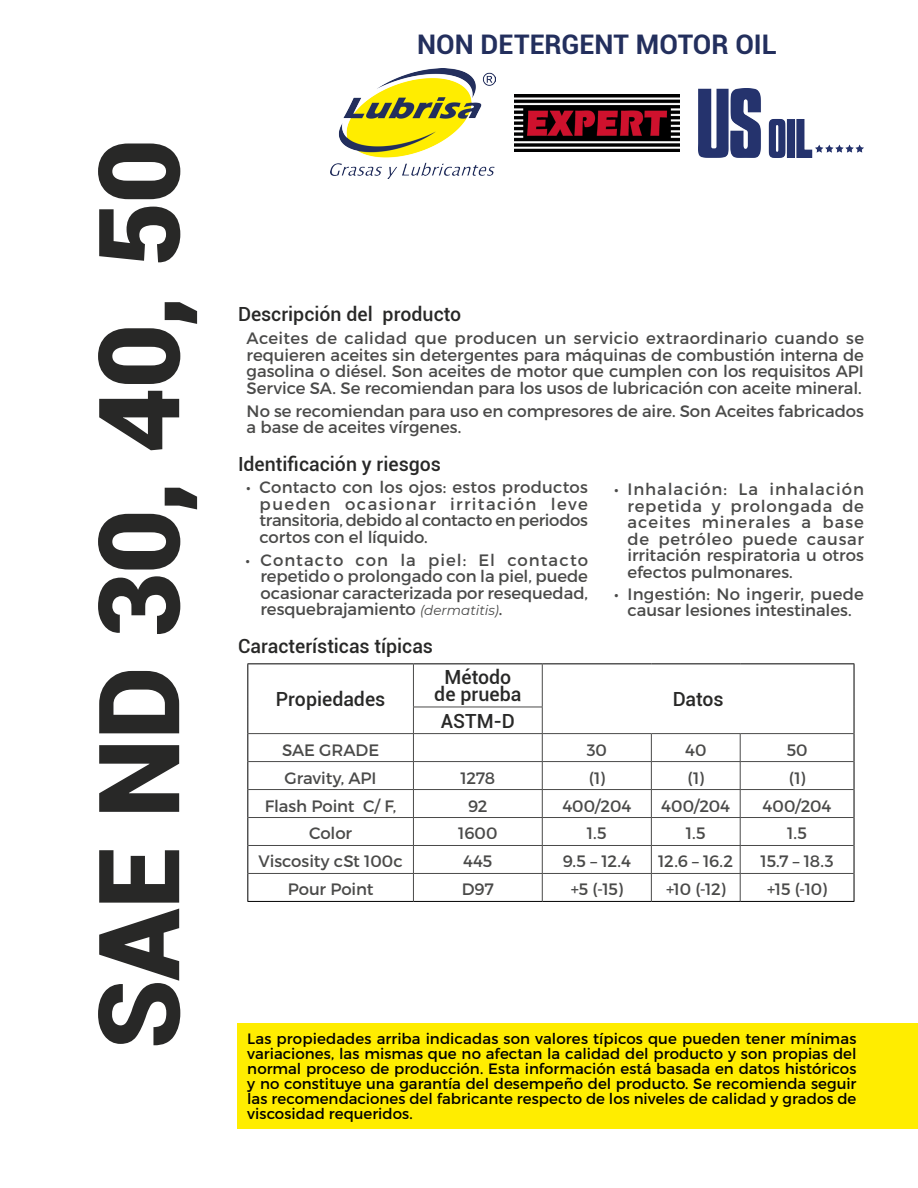
<style>
.page{position:relative;width:918px;height:1188px;background:#fff}
.page>*{position:absolute;margin:0;border:0;box-sizing:border-box;transform-origin:0 0}
.t1{font:900 112.5px "Roboto";letter-spacing:-.01em;color:#282827}
.t2{font:700 27px "Roboto";color:#232f5d}
.t3{font:500 19.5px/16.5px "Roboto";color:#282827;text-align:center}
.t4{font:16.5px/16.5px "Montserrat";letter-spacing:-.005em;color:#4a4a49;text-align:justify}
.t5{font:15px/15px "Montserrat";color:#000;text-align:justify}
.s1{font-style:italic;font-size:13.5px}
</style>
<div class="page">
<img style="left:330px;top:68px;width:166px;height:110px">
<img style="left:514px;top:95px;width:166px;height:56px">
<img style="left:698px;top:89px;width:166px;height:69px">
<hr style="left:247px;top:663px;width:166px;height:1px;background:#000">
<hr style="left:247px;top:664px;width:1px;height:43px;background:#000">
<hr style="left:413px;top:663px;width:129px;height:1px;background:#000">
<hr style="left:542px;top:663px;width:109px;height:1px;background:#000">
<hr style="left:651px;top:663px;width:89px;height:1px;background:#000">
<hr style="left:740px;top:663px;width:114px;height:1px;background:#000">
<hr style="left:854px;top:664px;width:1px;height:43px;background:#000">
<svg style="left:247px;top:707px;width:1px;height:194px"></svg>
<svg style="left:854px;top:707px;width:1px;height:194px"></svg>
<hr style="left:247px;top:901px;width:166px;height:1px;background:#000">
<hr style="left:413px;top:901px;width:129px;height:1px;background:#000">
<hr style="left:542px;top:901px;width:109px;height:1px;background:#000">
<hr style="left:651px;top:901px;width:89px;height:1px;background:#000">
<hr style="left:740px;top:901px;width:114px;height:1px;background:#000">
<hr style="left:413px;top:664px;width:1px;height:43px;background:#4a4a49">
<hr style="left:542px;top:664px;width:1px;height:43px;background:#4a4a49">
<hr style="left:413px;top:707px;width:129px;height:1px;background:#4a4a49">
<hr style="left:248px;top:733px;width:165px;height:1px;background:#4a4a49">
<hr style="left:413px;top:733px;width:129px;height:1px;background:#4a4a49">
<hr style="left:542px;top:733px;width:109px;height:1px;background:#4a4a49">
<hr style="left:651px;top:733px;width:89px;height:1px;background:#4a4a49">
<hr style="left:740px;top:733px;width:114px;height:1px;background:#4a4a49">
<hr style="left:248px;top:761px;width:165px;height:1px;background:#4a4a49">
<hr style="left:413px;top:761px;width:129px;height:1px;background:#4a4a49">
<hr style="left:542px;top:761px;width:109px;height:1px;background:#4a4a49">
<hr style="left:651px;top:761px;width:89px;height:1px;background:#4a4a49">
<hr style="left:740px;top:761px;width:114px;height:1px;background:#4a4a49">
<hr style="left:248px;top:789px;width:165px;height:1px;background:#4a4a49">
<hr style="left:413px;top:789px;width:129px;height:1px;background:#4a4a49">
<hr style="left:542px;top:789px;width:109px;height:1px;background:#4a4a49">
<hr style="left:651px;top:789px;width:89px;height:1px;background:#4a4a49">
<hr style="left:740px;top:789px;width:114px;height:1px;background:#4a4a49">
<hr style="left:248px;top:817px;width:165px;height:1px;background:#4a4a49">
<hr style="left:413px;top:817px;width:129px;height:1px;background:#4a4a49">
<hr style="left:542px;top:817px;width:109px;height:1px;background:#4a4a49">
<hr style="left:651px;top:817px;width:89px;height:1px;background:#4a4a49">
<hr style="left:740px;top:817px;width:114px;height:1px;background:#4a4a49">
<hr style="left:248px;top:845px;width:165px;height:1px;background:#4a4a49">
<hr style="left:413px;top:845px;width:129px;height:1px;background:#4a4a49">
<hr style="left:542px;top:845px;width:109px;height:1px;background:#4a4a49">
<hr style="left:651px;top:845px;width:89px;height:1px;background:#4a4a49">
<hr style="left:740px;top:845px;width:114px;height:1px;background:#4a4a49">
<hr style="left:248px;top:873px;width:165px;height:1px;background:#4a4a49">
<hr style="left:413px;top:873px;width:129px;height:1px;background:#4a4a49">
<svg style="left:413px;top:707px;width:1px;height:194px"></svg>
<hr style="left:542px;top:873px;width:109px;height:1px;background:#4a4a49">
<svg style="left:542px;top:707px;width:1px;height:194px"></svg>
<hr style="left:651px;top:873px;width:89px;height:1px;background:#4a4a49">
<svg style="left:651px;top:734px;width:1px;height:167px"></svg>
<hr style="left:740px;top:873px;width:114px;height:1px;background:#4a4a49">
<svg style="left:740px;top:734px;width:1px;height:167px"></svg>
<div style="left:238px;top:1024px;width:680px;height:105px;background:#ffed00"></div>
<h1 class="t1" style="left:59px;top:1049px;width:912px;rotate:-90deg">SAE ND 30, 40, 50</h1>
<h2 class="t2" style="left:417px;top:25px;width:361px">NON DETERGENT MOTOR OIL</h2>
<p class="t3" style="left:238px;top:305px;width:225px">Descripción del producto</p>
<p class="t4" style="left:247px;top:330px;width:619px">Aceites de calidad que producen un servicio extraordinario cuando se requieren aceites sin detergentes para máquinas de combustión interna de gasolina o diésel. Son aceites de motor que cumplen con los requisitos API Service SA. Se recomiendan para los usos de lubricación con aceite mineral.</p>
<p class="t4" style="left:247px;top:403px;width:619px">No se recomiendan para uso en compresores de aire. Son Aceites fabricados a base de aceites vírgenes.</p>
<p class="t3" style="left:238px;top:455px;width:204px">Identificación y riesgos</p>
<p class="t4" style="left:260px;top:479px;width:330px;text-indent:-13px">• Contacto con los ojos: estos productos pueden ocasionar irritación leve transitoria, debido al contacto en periodos cortos con el líquido.</p>
<p class="t4" style="left:260px;top:552px;width:329px;text-indent:-15px">• Contacto con la piel: El contacto repetido o prolongado con la piel, puede ocasionar caracterizada por resequedad, resquebrajamiento <span class="s1">(dermatitis)</span>.</p>
<p class="t4" style="left:628px;top:481px;width:238px;text-indent:-13px">• Inhalación: La inhalación repetida y prolongada de aceites minerales a base de petróleo puede causar irritación respiratoria u otros efectos pulmonares.</p>
<p class="t4" style="left:614px;top:586px;width:251px;text-align:center">• Ingestión: No ingerir, puede causar lesiones intestinales.</p>
<p class="t3" style="left:238px;top:637px;width:197px">Características típicas</p>
<p class="t3" style="left:276px;top:690px;width:111px">Propiedades</p>
<p class="t3" style="left:434px;top:669px;width:89px">Método de prueba</p>
<p class="t3" style="left:441px;top:712px;width:76px">ASTM-D</p>
<p class="t3" style="left:673px;top:690px;width:52px">Datos</p>
<p class="t4" style="left:282px;top:741px;width:99px">SAE GRADE</p>
<p class="t4" style="left:587px;top:741px;width:22px">30</p>
<p class="t4" style="left:685px;top:741px;width:23px">40</p>
<p class="t4" style="left:787px;top:741px;width:22px">50</p>
<p class="t4" style="left:285px;top:769px;width:94px">Gravity, API</p>
<p class="t4" style="left:460px;top:769px;width:36px">1278</p>
<p class="t4" style="left:589px;top:769px;width:18px">(1)</p>
<p class="t4" style="left:688px;top:769px;width:18px">(1)</p>
<p class="t4" style="left:789px;top:769px;width:18px">(1)</p>
<p class="t4" style="left:265px;top:797px;width:133px">Flash Point C/ F,</p>
<p class="t4" style="left:468px;top:797px;width:21px">92</p>
<p class="t4" style="left:562px;top:797px;width:70px">400/204</p>
<p class="t4" style="left:661px;top:797px;width:70px">400/204</p>
<p class="t4" style="left:763px;top:797px;width:70px">400/204</p>
<p class="t4" style="left:309px;top:825px;width:45px">Color</p>
<p class="t4" style="left:458px;top:825px;width:41px">1600</p>
<p class="t4" style="left:587px;top:825px;width:21px">1.5</p>
<p class="t4" style="left:686px;top:825px;width:21px">1.5</p>
<p class="t4" style="left:787px;top:825px;width:21px">1.5</p>
<p class="t4" style="left:258px;top:853px;width:146px">Viscosity cSt 100c</p>
<p class="t4" style="left:463px;top:853px;width:31px">445</p>
<p class="t4" style="left:563px;top:853px;width:70px">9.5 – 12.4</p>
<p class="t4" style="left:658px;top:853px;width:76px">12.6 – 16.2</p>
<p class="t4" style="left:761px;top:853px;width:75px">15.7 – 18.3</p>
<p class="t4" style="left:288px;top:881px;width:87px">Pour Point</p>
<p class="t4" style="left:462px;top:881px;width:34px">D97</p>
<p class="t4" style="left:571px;top:881px;width:53px">+5 (-15)</p>
<p class="t4" style="left:666px;top:881px;width:61px">+10 (-12)</p>
<p class="t4" style="left:767px;top:881px;width:61px">+15 (-10)</p>
<p class="t5" style="left:247px;top:1031px;width:611px">Las propiedades arriba indicadas son valores típicos que pueden tener mínimas variaciones, las mismas que no afectan la calidad del producto y son propias del normal proceso de producción. Esta información está basada en datos históricos y no constituye una garantía del desempeño del producto. Se recomienda seguir las recomendaciones del fabricante respecto de los niveles de calidad y grados de viscosidad requeridos.</p>
</div>
